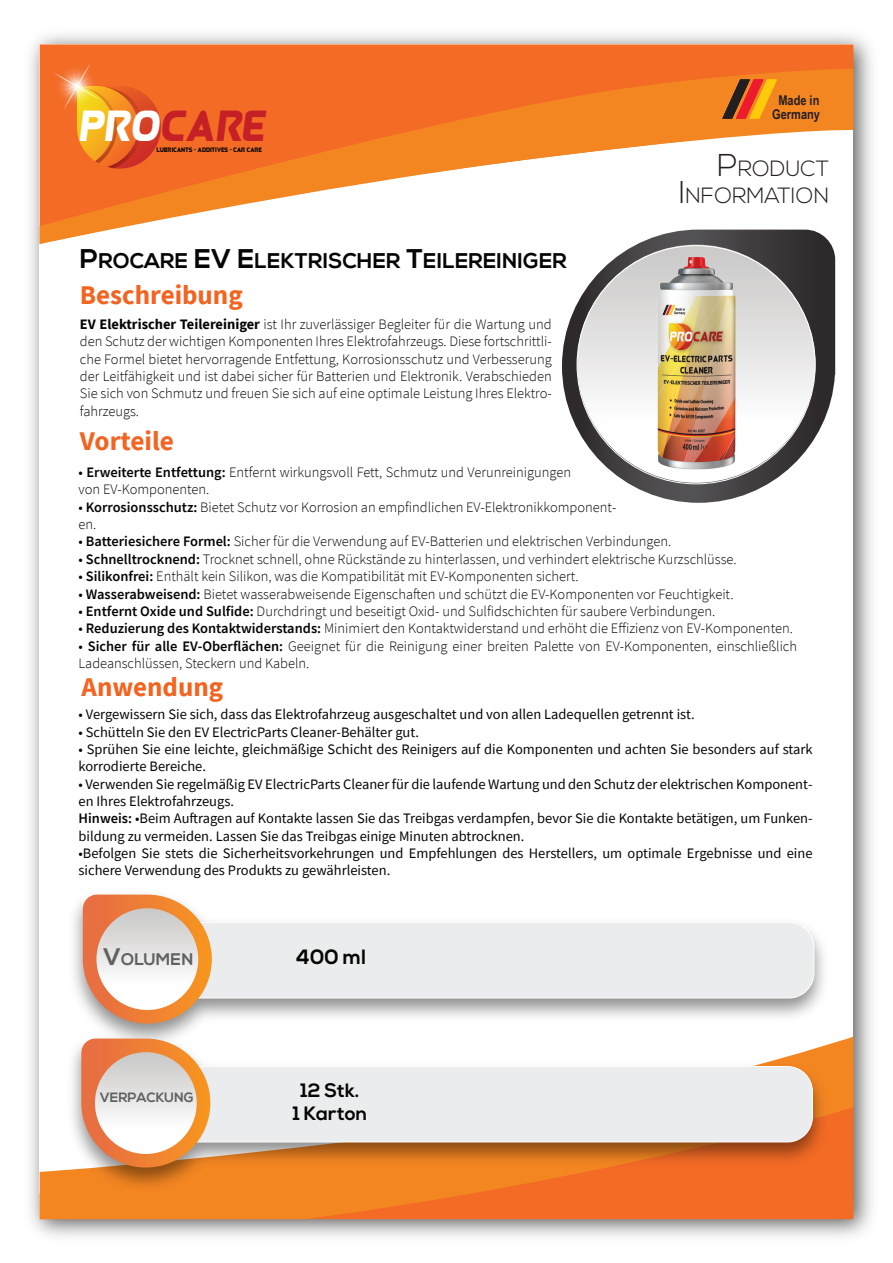
<style>
.page{position:relative;width:893px;height:1263px;background:#fff}
.page>*{position:absolute;margin:0;border:0;box-sizing:border-box;transform-origin:0 0}
.t1{font:italic 44.25px "Queenof Camelot";color:#c42025}
.t2{font:700 27px "Source Sans Pro";color:#f36421}
.t3{font:300 22.05px/27px "Nexa";color:#231f20;text-align:right}
.t4{font:700 21.3px "Nexa";letter-spacing:.01em;color:#050504}
.t5{font:700 20.7px "Nexa";color:#050504}
.t6{font:700 19.35px/23.1px "Nexa";color:#050504;text-align:center}
.t7{font:700 16.8px "Nexa";color:#606160}
.t8{font:300 14.4px/17.4px "Source Sans Pro";color:#050504}
.t9{font:14.4px/17.4px "Source Sans Pro";color:#050504}
.t10{font:700 13.5px/13.5px "Arial Narrow";color:#231f20;text-align:center}
.t11{font:700 13.5px "Nexa";color:#606160}
.t12{font:6.6px "Queenof Camelot";color:#050504}
.s1{color:#fff}
.s2{font-size:27px}
.s3{font-weight:700}
.s4{font-size:31.5px}
.s5{font-weight:400}
.s6{font-weight:600}
.s7{font-size:24px}
</style>
<div class="page">
<img style="left:30px;top:34px;width:842px;height:1203px">
<div style="left:40px;top:44px;width:813px;height:1174px;background:#fff"></div>
<svg style="left:40px;top:1037px;width:813px;height:182px;background:#f4863d"></svg>
<div style="left:40px;top:44px;width:813px;height:25px;background:#f36b25"></div>
<svg style="left:40px;top:69px;width:813px;height:175px"></svg>
<svg style="left:77px;top:86px;width:84px;height:83px;background:#e77022"></svg>
<img style="left:51px;top:56px;width:56px;height:61px">
<svg style="left:722px;top:80px;width:55px;height:38px;background:#cd6b1f"></svg>
<svg style="left:562px;top:230px;width:273px;height:273px"></svg>
<img style="left:60px;top:901px;width:775px;height:297px">
<div style="left:212px;top:922px;width:602px;height:76px;background:#ebeced"></div>
<svg style="left:83px;top:894px;width:129px;height:129px;background:#e89d6b"></svg>
<div style="left:96px;top:908px;width:102px;height:102px;background:linear-gradient(to bottom,#cbc8c6,#fff);border-radius:51px"></div>
<div style="left:210px;top:1066px;width:603px;height:76px;background:#ebeced"></div>
<svg style="left:81px;top:1038px;width:129px;height:129px;background:#e79862"></svg>
<div style="left:95px;top:1052px;width:102px;height:102px;background:linear-gradient(to bottom,#cbc8c6,#fff);border-radius:51px"></div>
<img style="left:579px;top:245px;width:234px;height:233px">
<h1 class="t1" style="left:80px;top:97px;width:188px"><span class="s1">PRO</span>CARE</h1>
<p class="t12" style="left:157px;top:146px;width:107px">LUBRICANTS - ADDITIVES - CAR CARE</p>
<h3 class="t4" style="left:80px;top:249px;width:488px"><span class="s2">P</span>ROCARE <span class="s2">EV E</span>LEKTRISCHER <span class="s2">T</span>EILEREINIGER</h3>
<h2 class="t2" style="left:80px;top:277px;width:164px">Beschreibung</h2>
<p class="t8" style="left:80px;top:315px;width:473px;text-align:justify"><span class="s3">EV Elektrischer Teilereiniger</span> ist Ihr zuverlässiger Begleiter für die Wartung und den Schutz der wichtigen Komponenten Ihres Elektrofahrzeugs. Diese fortschrittli&shy;che Formel bietet hervorragende Entfettung, Korrosionsschutz und Verbesserung der Leitfähigkeit und ist dabei sicher für Batterien und Elektronik. Verabschieden Sie sich von Schmutz und freuen Sie sich auf eine optimale Leistung Ihres Elektro&shy;fahrzeugs.</p>
<p class="t10" style="left:772px;top:93px;width:49px">Made in<br>Germany</p>
<h3 class="t3" style="left:679px;top:156px;width:152px"><span class="s4">P</span>RODUCT<br><span class="s4">I</span>NFORMATION</h3>
<h2 class="t2" style="left:80px;top:423px;width:96px">Vorteile</h2>
<p class="t8" style="left:79px;top:464px;width:494px"><span class="s5">•</span> <span class="s6">Erweiterte Entfettung:</span> Entfernt wirkungsvoll Fett, Schmutz und Verunreinigungen von EV-Komponenten.</p>
<p class="t8" style="left:79px;top:498px;width:539px"><span class="s5">•</span> <span class="s6">Korrosionsschutz:</span> Bietet Schutz vor Korrosion an empfindlichen EV-Elektronikkomponent&shy;en.</p>
<p class="t8" style="left:79px;top:533px;width:594px"><span class="s5">•</span> <span class="s6">Batteriesichere Formel:</span> Sicher für die Verwendung auf EV-Batterien und elektrischen Verbindungen.</p>
<p class="t8" style="left:79px;top:550px;width:660px"><span class="s5">•</span> <span class="s6">Schnelltrocknend:</span> Trocknet schnell, ohne Rückstände zu hinterlassen, und verhindert elektrische Kurzschlüsse.</p>
<p class="t8" style="left:79px;top:568px;width:502px"><span class="s5">•</span> <span class="s6">Silikonfrei:</span> Enthält kein Silikon, was die Kompatibilität mit EV-Komponenten sichert.</p>
<p class="t8" style="left:79px;top:585px;width:657px"><span class="s5">•</span> <span class="s6">Wasserabweisend:</span> Bietet wasserabweisende Eigenschaften und schützt die EV-Komponenten vor Feuchtigkeit.</p>
<p class="t8" style="left:79px;top:602px;width:638px"><span class="s5">•</span> <span class="s6">Entfernt Oxide und Sulfide:</span> Durchdringt und beseitigt Oxid- und Sulfidschichten für saubere Verbindungen.</p>
<p class="t8" style="left:79px;top:620px;width:716px"><span class="s5">•</span> <span class="s6">Reduzierung des Kontaktwiderstands:</span> Minimiert den Kontaktwiderstand und erhöht die Effizienz von EV-Komponenten.</p>
<p class="t8" style="left:79px;top:637px;width:720px"><span class="s5">•</span> <span class="s6">Sicher für alle EV-Oberflächen:</span> Geeignet für die Reinigung einer breiten Palette von EV-Komponenten, einschließlich<br>Ladeanschlüssen, Steckern und Kabeln.</p>
<h2 class="t2" style="left:82px;top:669px;width:143px">Anwendung</h2>
<p class="t9" style="left:79px;top:706px;width:618px">• Vergewissern Sie sich, dass das Elektrofahrzeug ausgeschaltet und von allen Ladequellen getrennt ist.</p>
<p class="t9" style="left:79px;top:723px;width:342px">• Schütteln Sie den EV ElectricParts Cleaner-Behälter gut.</p>
<p class="t9" style="left:79px;top:740px;width:736px">• Sprühen Sie eine leichte, gleichmäßige Schicht des Reinigers auf die Komponenten und achten Sie besonders auf stark korrodierte Bereiche.</p>
<p class="t9" style="left:79px;top:775px;width:736px">• Verwenden Sie regelmäßig EV ElectricParts Cleaner für die laufende Wartung und den Schutz der elektrischen Komponent&shy;en Ihres Elektrofahrzeugs.<br><span class="s6">Hinweis:</span> •Beim Auftragen auf Kontakte lassen Sie das Treibgas verdampfen, bevor Sie die Kontakte betätigen, um Funken&shy;bildung zu vermeiden. Lassen Sie das Treibgas einige Minuten abtrocknen.</p>
<p class="t9" style="left:79px;top:844px;width:735px">•Befolgen Sie stets die Sicherheitsvorkehrungen und Empfehlungen des Herstellers, um optimale Ergebnisse und eine sichere Verwendung des Produkts zu gewährleisten.</p>
<p class="t7" style="left:103px;top:949px;width:92px"><span class="s7">V</span>OLUMEN</p>
<h3 class="t5" style="left:296px;top:945px;width:72px">400 ml</h3>
<p class="t11" style="left:100px;top:1089px;width:95px">VERPACKUNG</p>
<h3 class="t6" style="left:293px;top:1079px;width:76px">12 Stk.<br>1 Karton</h3>
</div>
